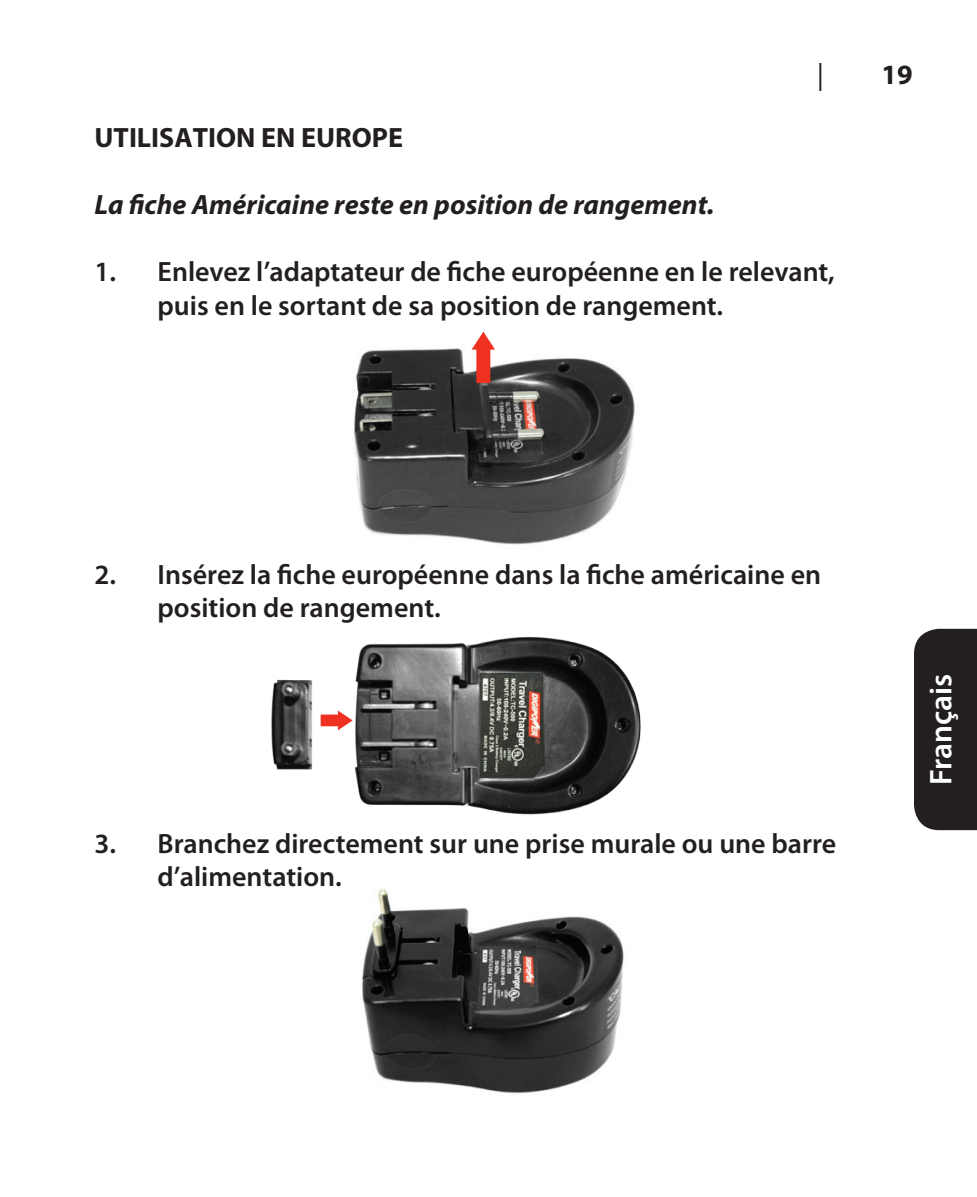
<style>
.page{position:relative;width:977px;height:1197px;background:#fff}
.page>*{position:absolute;margin:0;border:0;box-sizing:border-box;transform-origin:0 0}
.t1{font:600 31.5px "Myriad Pro";color:#fff}
.t2{font:600 28px/33.6px "Myriad Pro";color:#231f20}
.t3{font:italic 700 28px "Myriad Pro";color:#231f20}
.t4{font:700 28px "Myriad Pro";color:#231f20}
.t5{font:28px "Myriad Pro";color:#231f20}
</style>
<div class="page">
<div style="left:914px;top:629px;width:62px;height:201px;background:#231f20"></div>
<img style="left:362px;top:888px;width:262px;height:206px">
<img style="left:354px;top:331px;width:281px;height:214px">
<svg style="left:471px;top:332px;width:24px;height:51px"></svg>
<img style="left:271px;top:637px;width:370px;height:178px">
<svg style="left:321px;top:711px;width:31px;height:19px"></svg>
<p class="t4" style="left:94px;top:119px;width:48px">UTILISA</p>
<p class="t4" style="left:193px;top:119px;width:31px">TION</p>
<p class="t4" style="left:261px;top:119px;width:92px">EN EUROPE</p>
<p class="t3" style="left:94px;top:187px;width:621px">La fiche Américaine reste en position de rangement.</p>
<p class="t5" style="left:817px;top:57px;width:8px">|</p>
<p class="t4" style="left:881px;top:56px;width:33px">19</p>
<p class="t2" style="left:158px;top:254px;width:678px;text-indent:-63px">1. Enlevez l’adaptateur de fiche européenne en le relevant, puis en le sortant de sa position de rangement.</p>
<p class="t2" style="left:158px;top:557px;width:665px;text-indent:-63px">2. Insérez la fiche européenne dans la fiche américaine en position de rangement.</p>
<p class="t2" style="left:158px;top:826px;width:680px;text-indent:-63px">3. Branchez directement sur une prise murale ou une barre d’alimentation.</p>
<p class="t1" style="left:920px;top:785px;width:113px;rotate:-90deg">Français</p>
</div>
